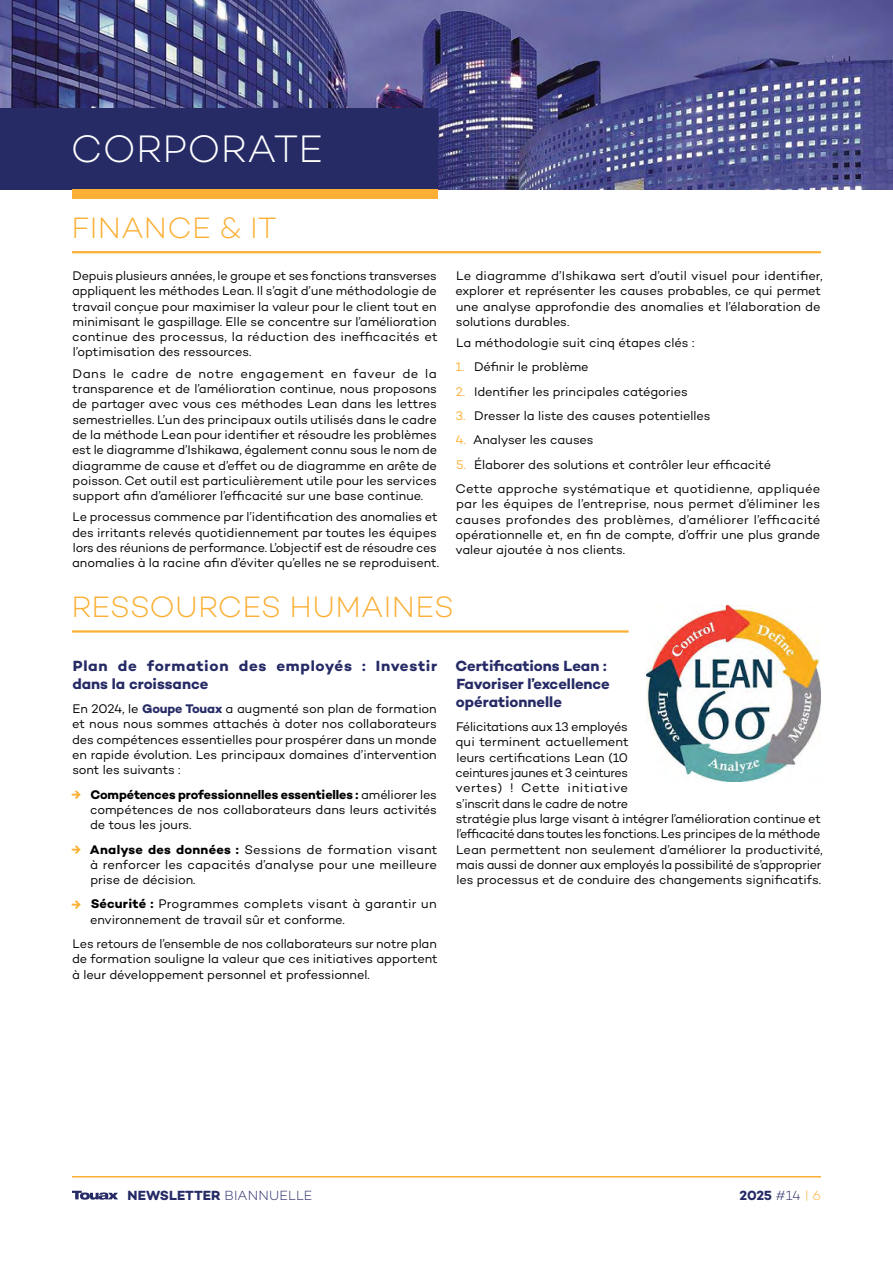
<style>
.page{position:relative;width:893px;height:1263px;background:#fff}
.page>*{position:absolute;margin:0;border:0;box-sizing:border-box;transform-origin:0 0}
.t1{font:300 39px "Campton";letter-spacing:.01em;color:#fff}
.t2{font:300 30px "Campton";letter-spacing:.01em;color:#fbaf34}
.t3{font:700 15px/18px "Campton";color:#262b66}
.t4{font:700 15px/18px "Campton";letter-spacing:.045em;color:#262b66}
.t5{font:700 13.5px "Campton";letter-spacing:.005em;color:#262b66}
.t6{font:12.75px/15.3px "Campton";letter-spacing:-.005em;color:#000;text-align:justify}
.s1{color:#fbaf34}
.s2{font-weight:700;color:#262b66}
.s3{font-weight:700;color:#fbaf34}
.s4{font-weight:700}
.s5{font-weight:300}
.s6{font-weight:300;color:#fbaf34}
</style>
<div class="page">
<svg style="left:72px;top:1191px;width:46px;height:9px"></svg>
<img style="left:0;top:0;width:893px;height:189px">
<hr style="left:72px;top:251px;width:749px;height:2px;background:#fbaf34">
<hr style="left:72px;top:630px;width:557px;height:3px;background:#fbaf34">
<div style="left:0;top:108px;width:437px;height:81px;background:#262b66"></div>
<div style="left:72px;top:189px;width:365px;height:9px;background:#fbaf34"></div>
<img style="left:647px;top:605px;width:174px;height:177px">
<hr style="left:72px;top:1176px;width:749px;height:1px;background:#fbaf34">
<h1 class="t1" style="left:71px;top:125px;width:254px">CORPORATE</h1>
<h2 class="t2" style="left:71px;top:209px;width:207px">FINANCE &amp; IT</h2>
<p class="t6" style="left:72px;top:268px;width:367px">Depuis plusieurs années, le groupe et ses fonctions transverses appliquent les méthodes Lean. Il s’agit d’une méthodologie de travail conçue pour maximiser la valeur pour le client tout en minimisant le gaspillage. Elle se concentre sur l’amélioration continue des processus, la réduction des inefficacités et l’optimisation des ressources.</p>
<p class="t6" style="left:72px;top:365px;width:367px">Dans le cadre de notre engagement en faveur de la transparence et de l’amélioration continue, nous proposons de partager avec vous ces méthodes Lean dans les lettres semestrielles. L’un des principaux outils utilisés dans le cadre de la méthode Lean pour identifier et résoudre les problèmes est le diagramme d’Ishikawa, également connu sous le nom de diagramme de cause et d’effet ou de diagramme en arête de poisson. Cet outil est particulièrement utile pour les services support afin d’améliorer l’efficacité sur une base continue.</p>
<p class="t6" style="left:72px;top:509px;width:368px;text-align:left">Le processus commence par l’identification des anomalies et des irritants relevés quotidiennement par toutes les équipes lors des réunions de performance. L’objectif est de résoudre ces anomalies à la racine afin d’éviter qu’elles ne se reproduisent.</p>
<p class="t6" style="left:455px;top:268px;width:369px;text-align:left">Le diagramme d’Ishikawa sert d’outil visuel pour identifier, explorer et représenter les causes probables, ce qui permet une analyse approfondie des anomalies et l’élaboration de solutions durables.</p>
<p class="t6" style="left:456px;top:335px;width:240px">La méthodologie suit cinq étapes clés :</p>
<p class="t6" style="left:455px;top:359px;width:135px"><span class="s1">1.</span> Définir le problème</p>
<p class="t6" style="left:456px;top:383px;width:234px"><span class="s1">2.</span> Identifier les principales catégories</p>
<p class="t6" style="left:456px;top:408px;width:256px"><span class="s1">3.</span> Dresser la liste des causes potentielles</p>
<p class="t6" style="left:456px;top:432px;width:139px"><span class="s1">4.</span> Analyser les causes</p>
<p class="t6" style="left:456px;top:452px;width:366px;line-height:24.3px"><span class="s1">5.</span> Élaborer des solutions et contrôler leur efficacité<br>Cette approche systématique et quotidienne, appliquée</p>
<p class="t6" style="left:455px;top:496px;width:366px">par les équipes de l’entreprise, nous permet d’éliminer les causes profondes des problèmes, d’améliorer l’efficacité opérationnelle et, en fin de compte, d’offrir une plus grande valeur ajoutée à nos clients.</p>
<h2 class="t2" style="left:71px;top:588px;width:384px">RESSOURCES HUMAINES</h2>
<p class="t4" style="left:72px;top:656px;width:367px">Plan de formation des employés : Investir dans la croissance</p>
<p class="t6" style="left:72px;top:701px;width:366px">En 2024, le <span class="s2">Goupe Touax</span> a augmenté son plan de formation et nous nous sommes attachés à doter nos collaborateurs des compétences essentielles pour prospérer dans un monde en rapide évolution. Les principaux domaines d’intervention sont les suivants :</p>
<p class="t6" style="left:90px;top:786px;width:348px;text-indent:-19px"><span class="s3">→</span> <span class="s4">Compétences professionnelles essentielles :</span> améliorer les compétences de nos collaborateurs dans leurs activités de tous les jours.</p>
<p class="t6" style="left:90px;top:841px;width:349px;text-indent:-19px"><span class="s3">→</span> <span class="s4">Analyse des données :</span> Sessions de formation visant à renforcer les capacités d’analyse pour une meilleure prise de décision.</p>
<p class="t6" style="left:90px;top:896px;width:348px;text-indent:-19px"><span class="s3">→</span> <span class="s4">Sécurité :</span> Programmes complets visant à garantir un environnement de travail sûr et conforme.</p>
<p class="t6" style="left:72px;top:936px;width:367px">Les retours de l’ensemble de nos collaborateurs sur notre plan de formation souligne la valeur que ces initiatives apportent à leur développement personnel et professionnel.</p>
<p class="t3" style="left:456px;top:656px;width:156px">Certifications Lean :<br>Favoriser l’excellence opérationnelle</p>
<p class="t6" style="left:455px;top:719px;width:369px;text-align:left">Félicitations aux 13 employés<br>qui terminent actuellement<br>leurs certifications Lean (10<br>ceintures jaunes et 3 ceintures<br>vertes) ! Cette initiative<br>s’inscrit dans le cadre de notre<br>stratégie plus large visant à intégrer l’amélioration continue et l’efficacité dans toutes les fonctions. Les principes de la méthode Lean permettent non seulement d’améliorer la productivité, mais aussi de donner aux employés la possibilité de s’approprier les processus et de conduire des changements significatifs.</p>
<p class="t5" style="left:128px;top:1186px;width:187px">NEWSLETTER <span class="s5">BIANNUELLE</span></p>
<p class="t5" style="left:740px;top:1186px;width:83px">2025 <span class="s5">#14</span> <span class="s6">| 6</span></p>
</div>
